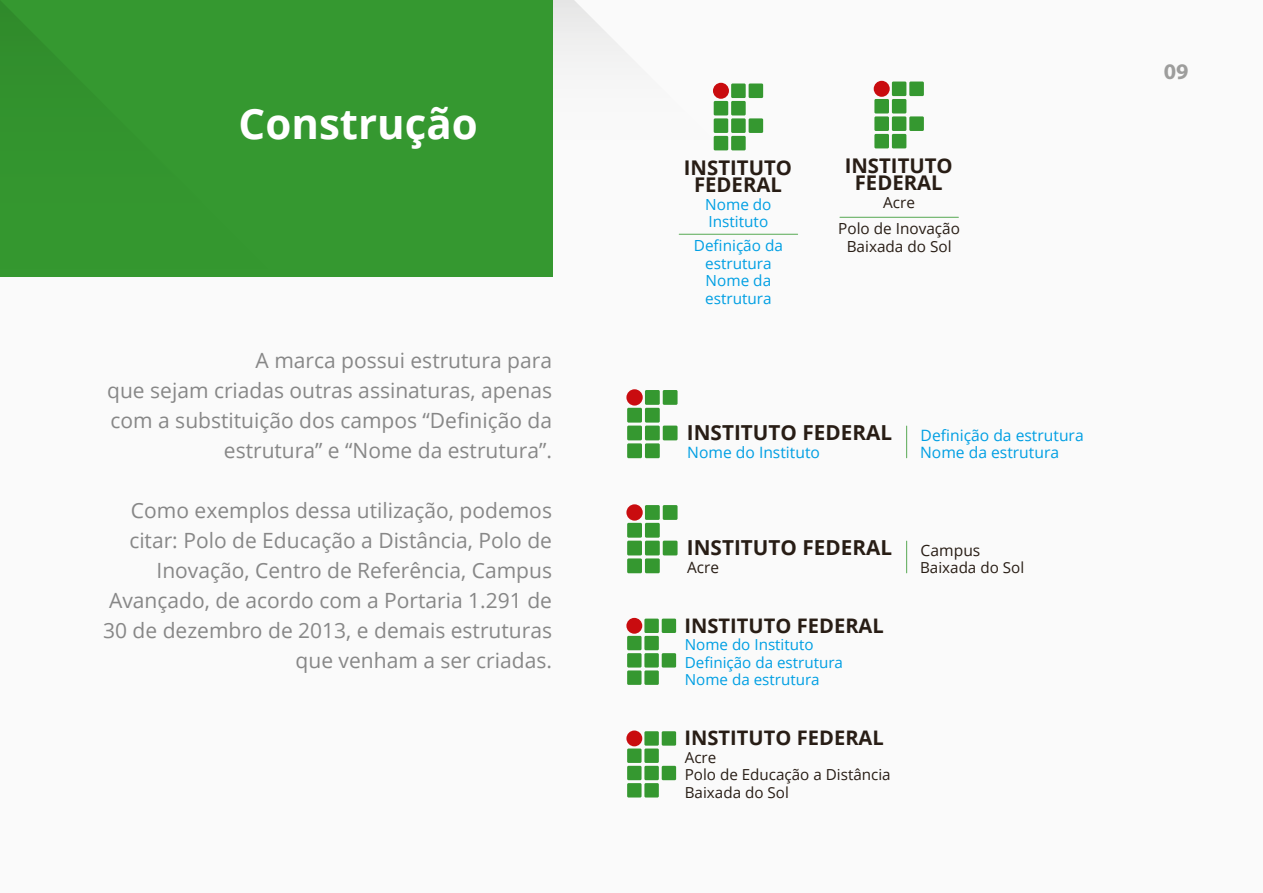
<style>
.page{position:relative;width:1263px;height:893px;background:#fafafa}
.page>*{position:absolute;margin:0;border:0;box-sizing:border-box;transform-origin:0 0}
.t1{font:700 42px "Open Sans";color:#fff}
.t2{font:700 22.35px "Myriad Pro";color:#9d9d9c}
.t3{font:21px/30px "Open Sans";color:#878787;text-align:right}
.t4{font:700 20.7px "Open Sans";color:#281d15}
.t5{font:700 20.25px/17.4px "Open Sans";color:#281d15;text-align:center}
.t6{font:700 20.1px "Open Sans";color:#281d15}
.t7{font:15.6px "Open Sans";color:#009fe3}
.t8{font:15.6px "Open Sans";color:#281d15}
.t9{font:15.3px/17.4px "Open Sans";color:#009fe3;text-align:center}
.t10{font:15.3px/17.4px "Open Sans";color:#281d15;text-align:center}
.t11{font:15.15px/17.2px "Open Sans";color:#281d15}
.t12{font:15.15px/17.2px "Open Sans";color:#009fe3}
</style>
<div class="page">
<div style="left:645px;top:505px;width:15px;height:15px;background:#359830"></div>
<div style="left:663px;top:505px;width:14px;height:15px;background:#359830"></div>
<div style="left:663px;top:541px;width:14px;height:14px;background:#359830"></div>
<div style="left:627px;top:523px;width:15px;height:15px;background:#359830"></div>
<div style="left:645px;top:523px;width:15px;height:15px;background:#359830"></div>
<div style="left:627px;top:541px;width:15px;height:14px;background:#359830"></div>
<div style="left:645px;top:541px;width:15px;height:14px;background:#359830"></div>
<div style="left:627px;top:558px;width:15px;height:15px;background:#359830"></div>
<div style="left:645px;top:558px;width:15px;height:15px;background:#359830"></div>
<div style="left:626px;top:504px;width:17px;height:17px;background:#c90c0f;border-radius:50%"></div>
<hr style="left:906px;top:541px;width:1px;height:32px;background:#359830">
<div style="left:645px;top:390px;width:15px;height:15px;background:#359830"></div>
<div style="left:663px;top:390px;width:14px;height:15px;background:#359830"></div>
<div style="left:663px;top:426px;width:14px;height:14px;background:#359830"></div>
<div style="left:627px;top:408px;width:15px;height:15px;background:#359830"></div>
<div style="left:645px;top:408px;width:15px;height:15px;background:#359830"></div>
<div style="left:627px;top:426px;width:15px;height:14px;background:#359830"></div>
<div style="left:645px;top:426px;width:15px;height:14px;background:#359830"></div>
<div style="left:627px;top:443px;width:15px;height:15px;background:#359830"></div>
<div style="left:645px;top:443px;width:15px;height:15px;background:#359830"></div>
<div style="left:626px;top:389px;width:17px;height:17px;background:#c90c0f;border-radius:50%"></div>
<hr style="left:906px;top:426px;width:1px;height:32px;background:#359830">
<div style="left:0;top:0;width:553px;height:276px;background:#359830"></div>
<svg style="left:553px;top:0;width:165px;height:144px"></svg>
<svg style="left:0;top:1px;width:44px;height:45px"></svg>
<div style="left:662px;top:653px;width:14px;height:15px;background:#359830"></div>
<div style="left:644px;top:619px;width:15px;height:14px;background:#359830"></div>
<div style="left:662px;top:619px;width:14px;height:14px;background:#359830"></div>
<div style="left:627px;top:636px;width:14px;height:14px;background:#359830"></div>
<div style="left:644px;top:636px;width:15px;height:14px;background:#359830"></div>
<div style="left:627px;top:653px;width:14px;height:15px;background:#359830"></div>
<div style="left:644px;top:653px;width:15px;height:15px;background:#359830"></div>
<div style="left:627px;top:670px;width:14px;height:15px;background:#359830"></div>
<div style="left:644px;top:670px;width:15px;height:15px;background:#359830"></div>
<div style="left:626px;top:618px;width:16px;height:16px;background:#c90c0f;border-radius:50%"></div>
<hr style="left:679px;top:234px;width:119px;height:1px;background:#359830">
<div style="left:731px;top:83px;width:15px;height:15px;background:#359830"></div>
<div style="left:749px;top:83px;width:14px;height:15px;background:#359830"></div>
<div style="left:749px;top:118px;width:14px;height:15px;background:#359830"></div>
<div style="left:714px;top:101px;width:14px;height:14px;background:#359830"></div>
<div style="left:731px;top:101px;width:15px;height:14px;background:#359830"></div>
<div style="left:714px;top:118px;width:14px;height:15px;background:#359830"></div>
<div style="left:731px;top:118px;width:15px;height:15px;background:#359830"></div>
<div style="left:714px;top:136px;width:14px;height:14px;background:#359830"></div>
<div style="left:731px;top:136px;width:15px;height:14px;background:#359830"></div>
<div style="left:713px;top:83px;width:16px;height:16px;background:#c90c0f;border-radius:50%"></div>
<div style="left:662px;top:766px;width:14px;height:14px;background:#359830"></div>
<div style="left:644px;top:731px;width:15px;height:15px;background:#359830"></div>
<div style="left:662px;top:731px;width:14px;height:15px;background:#359830"></div>
<div style="left:627px;top:748px;width:14px;height:15px;background:#359830"></div>
<div style="left:644px;top:748px;width:15px;height:15px;background:#359830"></div>
<div style="left:627px;top:766px;width:14px;height:14px;background:#359830"></div>
<div style="left:644px;top:766px;width:15px;height:14px;background:#359830"></div>
<div style="left:627px;top:783px;width:14px;height:14px;background:#359830"></div>
<div style="left:644px;top:783px;width:15px;height:14px;background:#359830"></div>
<div style="left:626px;top:730px;width:16px;height:16px;background:#c90c0f;border-radius:50%"></div>
<hr style="left:839px;top:217px;width:120px;height:1px;background:#359830">
<div style="left:892px;top:82px;width:14px;height:14px;background:#359830"></div>
<div style="left:909px;top:82px;width:15px;height:14px;background:#359830"></div>
<div style="left:909px;top:116px;width:15px;height:15px;background:#359830"></div>
<div style="left:874px;top:99px;width:15px;height:15px;background:#359830"></div>
<div style="left:892px;top:99px;width:14px;height:15px;background:#359830"></div>
<div style="left:874px;top:116px;width:15px;height:15px;background:#359830"></div>
<div style="left:892px;top:116px;width:14px;height:15px;background:#359830"></div>
<div style="left:874px;top:134px;width:15px;height:14px;background:#359830"></div>
<div style="left:892px;top:134px;width:14px;height:14px;background:#359830"></div>
<div style="left:874px;top:81px;width:16px;height:16px;background:#c90c0f;border-radius:50%"></div>
<h1 class="t1" style="left:239px;top:95px;width:241px">Construção</h1>
<p class="t3" style="left:107px;top:345px;width:446px">A marca possui estrutura para<br>que sejam criadas outras assinaturas, apenas com a substituição dos campos “Definição da estrutura” e “Nome da estrutura”.</p>
<p class="t3" style="left:103px;top:495px;width:450px">Como exemplos dessa utilização, podemos citar: Polo de Educação a Distância, Polo de Inovação, Centro de Referência, Campus Avançado, de acordo com a Portaria 1.291 de 30 de dezembro de 2013, e demais estruturas que venham a ser criadas.</p>
<p class="t5" style="left:684px;top:158px;width:110px">INSTITUTO<br>FEDERAL</p>
<p class="t9" style="left:705px;top:195px;width:68px;text-align:left">Nome do<br>Instituto</p>
<p class="t9" style="left:694px;top:237px;width:91px">Definição da estrutura<br>Nome da estrutura</p>
<p class="t5" style="left:845px;top:157px;width:110px">INSTITUTO<br>FEDERAL</p>
<p class="t10" style="left:883px;top:193px;width:33px">Acre</p>
<p class="t10" style="left:838px;top:220px;width:123px">Polo de Inovação<br>Baixada do Sol</p>
<p class="t4" style="left:687px;top:418px;width:207px">INSTITUTO FEDERAL</p>
<p class="t7" style="left:687px;top:442px;width:134px">Nome do Instituto</p>
<p class="t7" style="left:920px;top:442px;width:140px">Nome da estrutura</p>
<p class="t7" style="left:921px;top:424px;width:165px">Definição da estrutura</p>
<p class="t4" style="left:687px;top:533px;width:207px">INSTITUTO FEDERAL</p>
<p class="t8" style="left:687px;top:557px;width:33px">Acre</p>
<p class="t11" style="left:920px;top:559px;width:106px">Baixada do Sol</p>
<p class="t8" style="left:921px;top:539px;width:61px">Campus</p>
<p class="t6" style="left:684px;top:611px;width:201px">INSTITUTO FEDERAL</p>
<p class="t12" style="left:685px;top:636px;width:160px">Nome do Instituto<br>Definição da estrutura<br>Nome da estrutura</p>
<p class="t6" style="left:684px;top:724px;width:201px">INSTITUTO FEDERAL</p>
<p class="t11" style="left:685px;top:749px;width:207px">Acre<br>Polo de Educação a Distância<br>Baixada do Sol</p>
<p class="t2" style="left:1164px;top:59px;width:26px">09</p>
</div>
